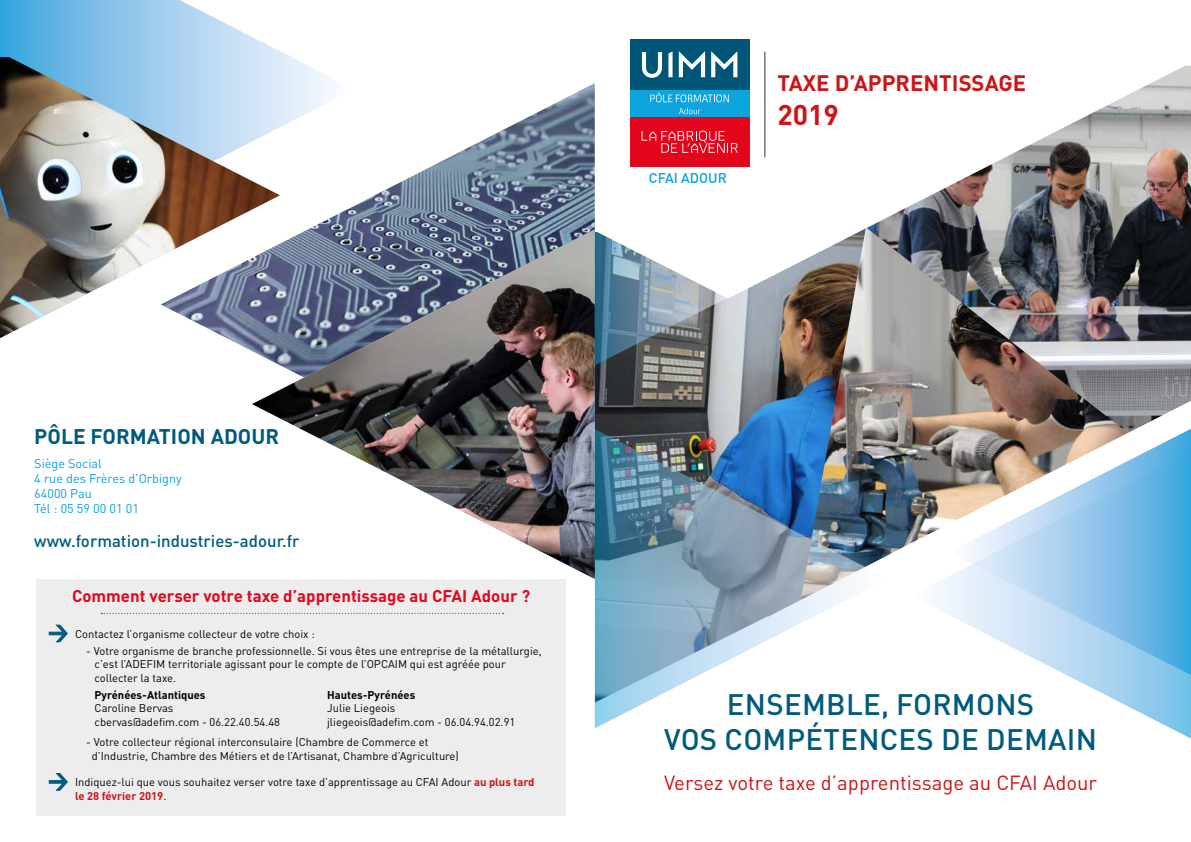
<style>
.page{position:relative;width:1191px;height:842px;background:#fff}
.page>*{position:absolute;margin:0;border:0;box-sizing:border-box;transform-origin:0 0}
.t1{font:500 29.4px/35.2px "DIN Pro";letter-spacing:.01em;color:#005b7d;text-align:center}
.t2{font:700 28.2px "DIN Pro";color:#cd1417}
.t3{font:700 22.1px "DIN Pro";color:#cd1417}
.t4{font:700 21px "DIN Pro";color:#005b7d}
.t5{font:20.3px "DIN Pro";color:#cd1417}
.t6{font:700 16.8px "DIN Pro";color:#e3051b}
.t7{font:500 16.8px "DIN Pro";color:#005b7d}
.t8{font:500 14px "DIN Pro";color:#06a2dc}
.t9{font:12.6px/15.1px "DIN Pro";color:#06a2dc}
.t10{font:11.2px/13.4px "DIN Pro";color:#000}
.t11{font:700 11.2px "DIN Pro";color:#000}
.s1{font-weight:700;color:#cd1417}
</style>
<div class="page">
<img style="left:595px;top:365px;width:206px;height:64px">
<img style="left:801px;top:299px;width:89px;height:222px">
<img style="left:595px;top:232px;width:265px;height:133px">
<img style="left:595px;top:429px;width:293px;height:299px">
<img style="left:866px;top:299px;width:325px;height:153px">
<img style="left:890px;top:401px;width:301px;height:153px">
<svg style="left:949px;top:429px;width:242px;height:17px"></svg>
<svg style="left:910px;top:446px;width:281px;height:293px"></svg>
<img style="left:715px;top:230px;width:476px;height:69px">
<svg style="left:749px;top:39px;width:442px;height:191px"></svg>
<div style="left:630px;top:39px;width:119px;height:51px;background:#005677"></div>
<svg style="left:642px;top:52px;width:20px;height:26px"></svg>
<svg style="left:668px;top:51px;width:4px;height:26px"></svg>
<svg style="left:679px;top:51px;width:26px;height:26px"></svg>
<svg style="left:711px;top:51px;width:26px;height:26px"></svg>
<div style="left:630px;top:116px;width:119px;height:51px;background:#e2051b"></div>
<svg style="left:641px;top:131px;width:97px;height:22px"></svg>
<div style="left:630px;top:90px;width:119px;height:27px;background:#0da3dd"></div>
<svg style="left:679px;top:108px;width:21px;height:6px"></svg>
<svg style="left:650px;top:93px;width:79px;height:9px"></svg>
<hr style="left:764px;top:52px;width:1px;height:105px;background:#706f6f">
<svg style="left:0;top:0;width:332px;height:83px"></svg>
<img style="left:0;top:57px;width:280px;height:281px">
<img style="left:161px;top:83px;width:434px;height:268px">
<img style="left:252px;top:229px;width:343px;height:350px">
<div style="left:36px;top:579px;width:530px;height:237px;background:#ededed"></div>
<svg style="left:101px;top:613px;width:402px;height:1px"></svg>
<svg style="left:49px;top:624px;width:19px;height:18px"></svg>
<svg style="left:49px;top:773px;width:19px;height:18px"></svg>
<h3 class="t4" style="left:34px;top:422px;width:246px">PÔLE FORMATION ADOUR</h3>
<p class="t9" style="left:34px;top:455px;width:149px">Siège Social<br>4 rue des Frères d’Orbigny<br>64000 Pau<br>Tél : 05 59 00 01 01</p>
<h3 class="t7" style="left:34px;top:529px;width:267px">www.formation-industries-adour.fr</h3>
<h3 class="t6" style="left:72px;top:585px;width:460px">Comment verser votre taxe d’apprentissage au CFAI Adour ?</h3>
<p class="t10" style="left:75px;top:627px;width:241px">Contactez l’organisme collecteur de votre choix :</p>
<p class="t10" style="left:95px;top:644px;width:449px;text-indent:-8px">- Votre organisme de branche professionnelle. Si vous êtes une entreprise de la métallurgie, c’est l’ADEFIM territoriale agissant pour le compte de l’OPCAIM qui est agréée pour collecter la taxe.</p>
<p class="t11" style="left:95px;top:687px;width:113px">Pyrénées-Atlantiques</p>
<p class="t11" style="left:327px;top:687px;width:90px">Hautes-Pyrénées</p>
<p class="t10" style="left:95px;top:701px;width:80px">Caroline Bervas</p>
<p class="t10" style="left:327px;top:701px;width:70px">Julie Liegeois</p>
<p class="t10" style="left:95px;top:714px;width:187px">cbervas@adefim.com - 06.22.40.54.48</p>
<p class="t10" style="left:327px;top:714px;width:190px">jliegeois@adefim.com - 06.04.94.02.91</p>
<p class="t10" style="left:92px;top:735px;width:369px;text-indent:-6px">- Votre collecteur régional interconsulaire (Chambre de Commerce et d’Industrie, Chambre des Métiers et de l’Artisanat, Chambre d’Agriculture)</p>
<p class="t10" style="left:75px;top:775px;width:461px">Indiquez-lui que vous souhaitez verser votre taxe d’apprentissage au CFAI Adour <span class="s1">au plus tard le 28 février 2019</span>.</p>
<p class="t8" style="left:649px;top:168px;width:80px">CFAI ADOUR</p>
<h3 class="t3" style="left:777px;top:68px;width:250px">TAXE D’APPRENTISSAGE</h3>
<h2 class="t2" style="left:777px;top:95px;width:63px">2019</h2>
<h1 class="t1" style="left:664px;top:686px;width:434px">ENSEMBLE, FORMONS<br>VOS COMPÉTENCES DE DEMAIN</h1>
<h3 class="t5" style="left:664px;top:769px;width:434px">Versez votre taxe d’apprentissage au CFAI Adour</h3>
</div>
